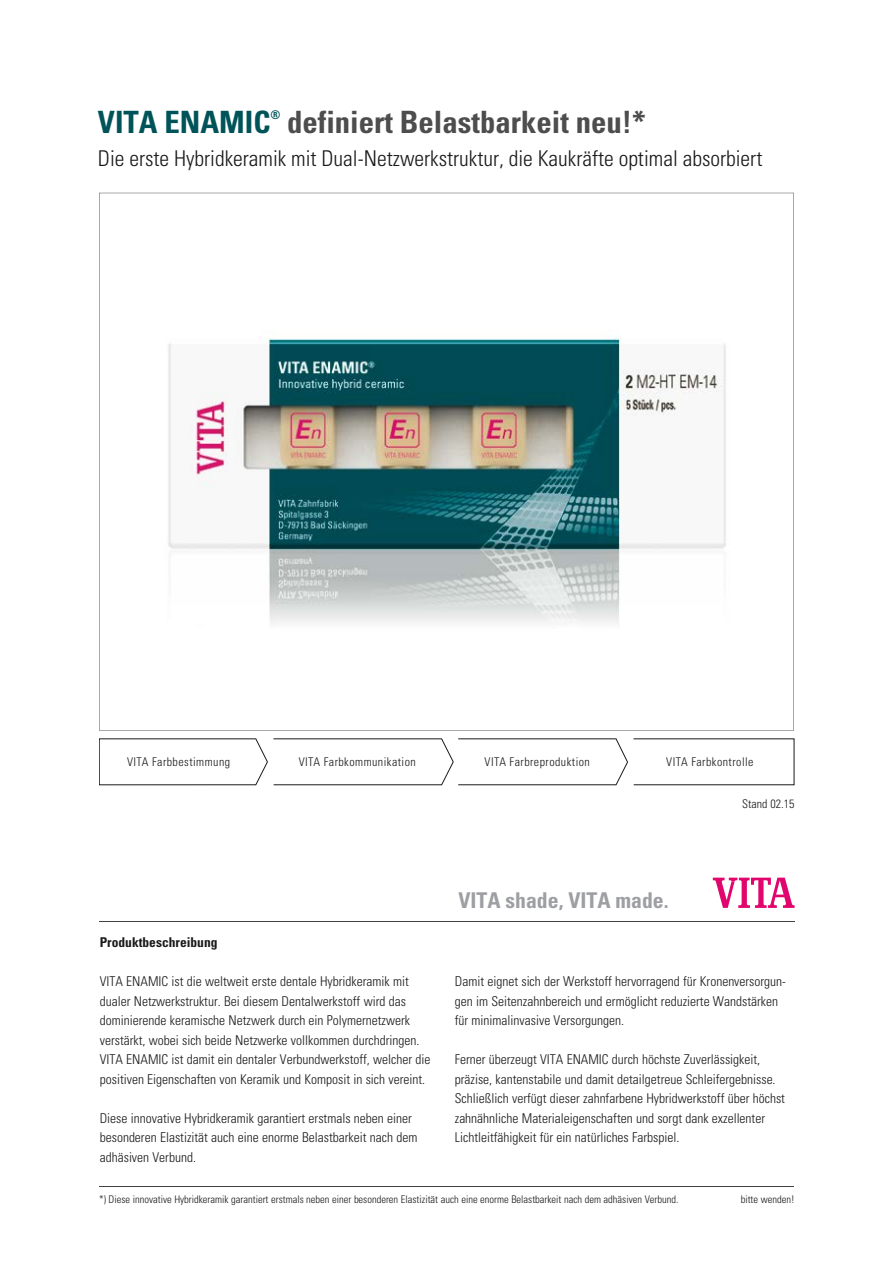
<style>
.page{position:relative;width:893px;height:1263px;background:#fff}
.page>*{position:absolute;margin:0;border:0;box-sizing:border-box;transform-origin:0 0}
.t1{font:700 condensed 30.75px "Univers LT";color:#4d4d4d}
.t2{font:700 condensed 30.75px "Univers LT";color:#005358}
.t3{font:300 condensed 21.75px "Univers LT";color:#1a1a1a}
.t4{font:700 condensed 21.75px "Univers LT";color:#9d9fa2}
.t5{font:300 condensed 13.5px/19.5px "Univers LT";color:#1a1a1a}
.t6{font:700 condensed 13.5px "Univers LT";color:#1a1a1a}
.t7{font:300 condensed 12px "Univers";letter-spacing:.04em;color:#1a1a1a}
.t8{font:300 condensed 12px "Univers LT";color:#1a1a1a}
.t9{font:700 condensed 12px "Univers LT";color:#005358}
.t10{font:300 condensed 10.5px "Univers LT";color:#1a1a1a}
</style>
<div class="page">
<hr style="left:99px;top:1186px;width:695px;height:1px;background:#414042">
<svg style="left:99px;top:193px;width:695px;height:538px"></svg>
<svg style="left:713px;top:878px;width:82px;height:30px"></svg>
<hr style="left:99px;top:921px;width:696px;height:1px;background:#414042">
<svg style="left:99px;top:738px;width:695px;height:47px"></svg>
<h1 class="t2" style="left:98px;top:103px;width:174px">VITA ENAMIC</h1>
<p class="t9" style="left:271px;top:108px;width:11px">®</p>
<h1 class="t1" style="left:287px;top:103px;width:360px">definiert Belastbarkeit neu!*</h1>
<h2 class="t3" style="left:98px;top:145px;width:666px">Die erste Hybridkeramik mit Dual-Netzwerkstruktur, die Kaukräfte optimal absorbiert</h2>
<p class="t7" style="left:127px;top:754px;width:105px">VITA Farbbestimmung</p>
<p class="t7" style="left:299px;top:754px;width:119px">VITA Farbkommunikation</p>
<p class="t7" style="left:485px;top:754px;width:107px">VITA Farbreproduktion</p>
<p class="t7" style="left:666px;top:754px;width:89px">VITA Farbkontrolle</p>
<p class="t8" style="left:742px;top:796px;width:54px">Stand 02.15</p>
<p class="t6" style="left:100px;top:934px;width:119px">Produktbeschreibung</p>
<p class="t5" style="left:100px;top:972px;width:332px">VITA ENAMIC ist die weltweit erste dentale Hybridkeramik mit dualer Netzwerkstruktur. Bei diesem Dentalwerkstoff wird das dominierende keramische Netzwerk durch ein Polymernetzwerk verstärkt, wobei sich beide Netzwerke vollkommen durchdringen.<br>VITA ENAMIC ist damit ein dentaler Verbundwerkstoff, welcher die positiven Eigenschaften von Keramik und Komposit in sich vereint.</p>
<p class="t5" style="left:100px;top:1108px;width:319px">Diese innovative Hybridkeramik garantiert erstmals neben einer besonderen Elastizität auch eine enorme Belastbarkeit nach dem adhäsiven Verbund.</p>
<h2 class="t4" style="left:458px;top:887px;width:212px">VITA shade, VITA made.</h2>
<p class="t5" style="left:455px;top:972px;width:333px">Damit eignet sich der Werkstoff hervorragend für Kronenversorgun&shy;gen im Seitenzahnbereich und ermöglicht reduzierte Wandstärken für minimalinvasive Versorgungen.</p>
<p class="t5" style="left:455px;top:1050px;width:332px">Ferner überzeugt VITA ENAMIC durch höchste Zuverlässigkeit, präzise, kantenstabile und damit detailgetreue Schleifergebnisse.<br>Schließlich verfügt dieser zahnfarbene Hybridwerkstoff über höchst zahnähnliche Materialeigenschaften und sorgt dank exzellenter Lichtleitfähigkeit für ein natürliches Farbspiel.</p>
<p class="t10" style="left:99px;top:1193px;width:581px">*) Diese innovative Hybridkeramik garantiert erstmals neben einer besonderen Elastizität auch eine enorme Belastbarkeit nach dem adhäsiven Verbund.</p>
<p class="t10" style="left:741px;top:1193px;width:55px">bitte wenden!</p>
</div>
